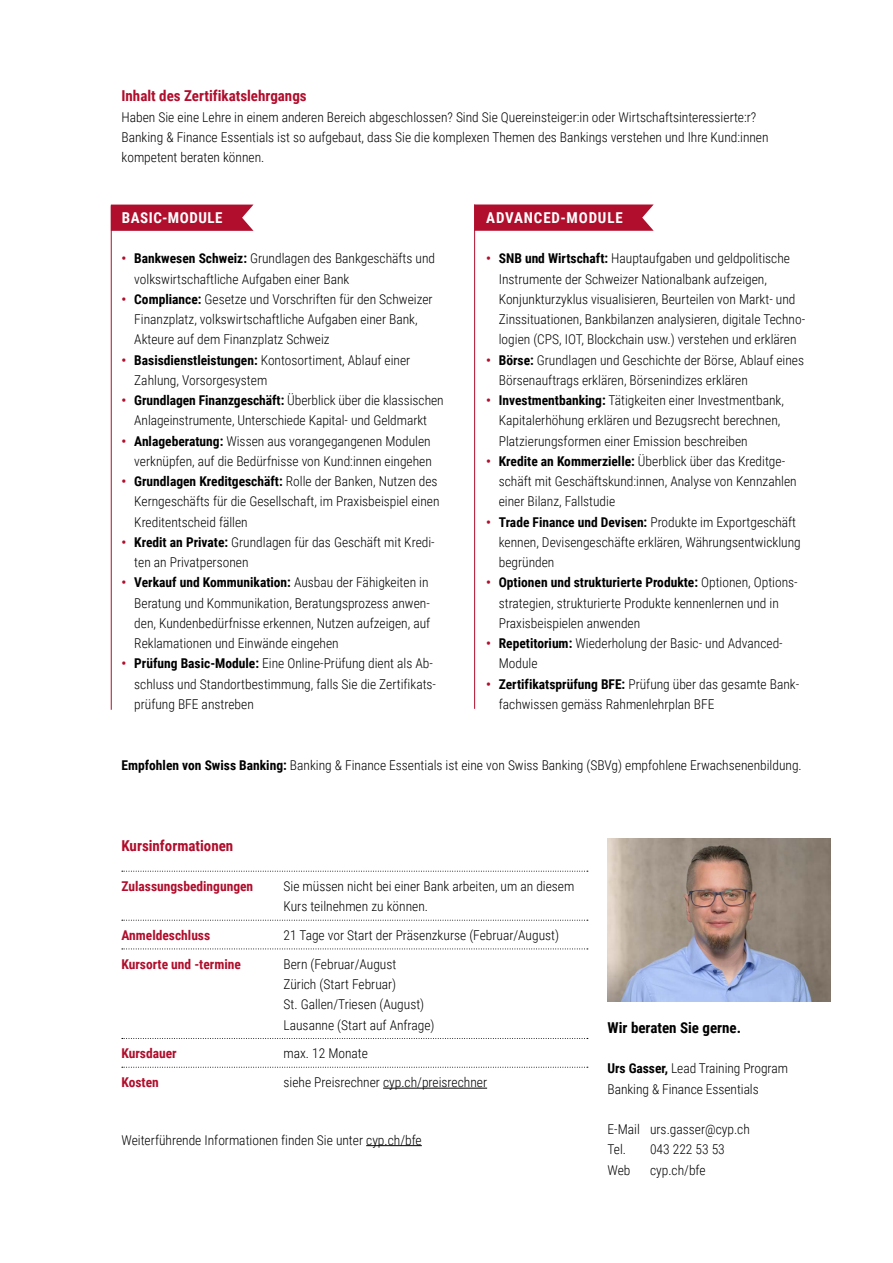
<style>
.page{position:relative;width:893px;height:1263px;background:#fff}
.page>*{position:absolute;margin:0;border:0;box-sizing:border-box;transform-origin:0 0}
.t1{font:700 15px "Roboto Condensed";color:#b00e2c}
.t2{font:700 15px "Roboto Condensed";letter-spacing:.045em;color:#fff}
.t3{font:700 15px "Roboto Condensed";color:#000}
.t4{font:300 13.5px/20.2px "Roboto Condensed";color:#000}
.t5{font:700 13.5px "Roboto Condensed";color:#b00e2c}
.s1{font-weight:700;color:#b00e2c}
.s2{font-weight:700}
</style>
<div class="page">
<svg style="left:122px;top:871px;width:466px;height:1px"></svg>
<svg style="left:122px;top:920px;width:466px;height:1px"></svg>
<svg style="left:122px;top:948px;width:466px;height:1px"></svg>
<svg style="left:122px;top:1038px;width:466px;height:1px"></svg>
<svg style="left:122px;top:1067px;width:466px;height:1px"></svg>
<hr style="left:383px;top:1088px;width:104px;height:1px;background:#000">
<hr style="left:366px;top:1145px;width:56px;height:1px;background:#000">
<svg style="left:112px;top:205px;width:142px;height:26px;background:#b31a36"></svg>
<hr style="left:111px;top:205px;width:1px;height:505px;background:#b00e2c">
<svg style="left:475px;top:204px;width:179px;height:27px;background:#b41c38"></svg>
<hr style="left:474px;top:204px;width:1px;height:505px;background:#b00e2c">
<img style="left:608px;top:838px;width:222px;height:163px">
<p class="t1" style="left:122px;top:85px;width:187px">Inhalt des Zertifikatslehrgangs</p>
<p class="t4" style="left:122px;top:106px;width:649px">Haben Sie eine Lehre in einem anderen Bereich abgeschlossen? Sind Sie Quereinsteiger:in oder Wirtschaftsinteressierte:r?<br>Banking &amp; Finance Essentials ist so aufgebaut, dass Sie die komplexen Themen des Bankings verstehen und Ihre Kund:innen kompetent beraten können.</p>
<p class="t2" style="left:122px;top:207px;width:102px">BASIC-MODULE</p>
<p class="t4" style="left:134px;top:248px;width:302px;text-indent:-13px"><span class="s1">•</span> <span class="s2">Bankwesen Schweiz:</span> Grundlagen des Bankgeschäfts und volkswirtschaftliche Aufgaben einer Bank</p>
<p class="t4" style="left:134px;top:288px;width:300px;text-indent:-13px"><span class="s1">•</span> <span class="s2">Compliance:</span> Gesetze und Vorschriften für den Schweizer<br>Finanzplatz, volkswirtschaftliche Aufgaben einer Bank,<br>Akteure auf dem Finanzplatz Schweiz</p>
<p class="t4" style="left:134px;top:349px;width:278px;text-indent:-13px"><span class="s1">•</span> <span class="s2">Basisdienstleistungen:</span> Kontosortiment, Ablauf einer<br>Zahlung, Vorsorgesystem</p>
<p class="t4" style="left:122px;top:390px;width:324px;text-align:center"><span class="s1">•</span> <span class="s2">Grundlagen Finanzgeschäft:</span> Überblick über die klassischen<br>Anlageinstrumente, Unterschiede Kapital- und Geldmarkt</p>
<p class="t4" style="left:122px;top:430px;width:312px;text-align:right"><span class="s1">•</span> <span class="s2">Anlageberatung:</span> Wissen aus vorangegangenen Modulen verknüpfen, auf die Bedürfnisse von Kund:innen eingehen</p>
<p class="t4" style="left:134px;top:471px;width:307px;text-indent:-13px"><span class="s1">•</span> <span class="s2">Grundlagen Kreditgeschäft:</span> Rolle der Banken, Nutzen des<br>Kerngeschäfts für die Gesellschaft, im Praxisbeispiel einen<br>Kreditentscheid fällen</p>
<p class="t4" style="left:134px;top:531px;width:302px;text-indent:-13px"><span class="s1">•</span> <span class="s2">Kredit an Private:</span> Grundlagen für das Geschäft mit Kredi&shy;ten an Privatpersonen</p>
<p class="t4" style="left:134px;top:572px;width:298px;text-indent:-13px"><span class="s1">•</span> <span class="s2">Verkauf und Kommunikation:</span> Ausbau der Fähigkeiten in Beratung und Kommunikation, Beratungsprozess anwen&shy;den, Kundenbedürfnisse erkennen, Nutzen aufzeigen, auf Reklamationen und Einwände eingehen</p>
<p class="t4" style="left:134px;top:653px;width:303px;text-indent:-13px"><span class="s1">•</span> <span class="s2">Prüfung Basic-Module:</span> Eine Online-Prüfung dient als Ab&shy;schluss und Standortbestimmung, falls Sie die Zertifikats&shy;prüfung BFE anstreben</p>
<p class="t2" style="left:486px;top:207px;width:138px">ADVANCED-MODULE</p>
<p class="t4" style="left:499px;top:248px;width:308px;text-indent:-13px"><span class="s1">•</span> <span class="s2">SNB und Wirtschaft:</span> Hauptaufgaben und geldpolitische Instrumente der Schweizer Nationalbank aufzeigen, Konjunkturzyklus visualisieren, Beurteilen von Markt- und Zinssituationen, Bankbilanzen analysieren, digitale Techno&shy;logien (CPS, IOT, Blockchain usw.) verstehen und erklären</p>
<p class="t4" style="left:499px;top:349px;width:307px;text-indent:-13px"><span class="s1">•</span> <span class="s2">Börse:</span> Grundlagen und Geschichte der Börse, Ablauf eines<br>Börsenauftrags erklären, Börsenindizes erklären</p>
<p class="t4" style="left:499px;top:390px;width:287px;text-indent:-13px"><span class="s1">•</span> <span class="s2">Investmentbanking:</span> Tätigkeiten einer Investmentbank,<br>Kapitalerhöhung erklären und Bezugsrecht berechnen,<br>Platzierungsformen einer Emission beschreiben</p>
<p class="t4" style="left:499px;top:450px;width:299px;text-indent:-13px"><span class="s1">•</span> <span class="s2">Kredite an Kommerzielle:</span> Überblick über das Kreditge&shy;schäft mit Geschäftskund:innen, Analyse von Kennzahlen einer Bilanz, Fallstudie</p>
<p class="t4" style="left:499px;top:511px;width:304px;text-indent:-13px"><span class="s1">•</span> <span class="s2">Trade Finance und Devisen:</span> Produkte im Exportgeschäft kennen, Devisengeschäfte erklären, Währungsentwicklung begründen</p>
<p class="t4" style="left:499px;top:572px;width:300px;text-indent:-13px"><span class="s1">•</span> <span class="s2">Optionen und strukturierte Produkte:</span> Optionen, Options&shy;strategien, strukturierte Produkte kennenlernen und in<br>Praxisbeispielen anwenden</p>
<p class="t4" style="left:499px;top:633px;width:285px;text-indent:-13px"><span class="s1">•</span> <span class="s2">Repetitorium:</span> Wiederholung der Basic- und Advanced-<br>Module</p>
<p class="t4" style="left:499px;top:673px;width:302px;text-indent:-13px"><span class="s1">•</span> <span class="s2">Zertifikatsprüfung BFE:</span> Prüfung über das gesamte Bank&shy;fachwissen gemäss Rahmenlehrplan BFE</p>
<p class="t4" style="left:122px;top:754px;width:682px"><span class="s2">Empfohlen von Swiss Banking:</span> Banking &amp; Finance Essentials ist eine von Swiss Banking (SBVg) empfohlene Erwachsenenbildung.</p>
<p class="t1" style="left:122px;top:835px;width:113px">Kursinformationen</p>
<p class="t5" style="left:122px;top:877px;width:133px">Zulassungsbedingungen</p>
<p class="t4" style="left:284px;top:876px;width:292px">Sie müssen nicht bei einer Bank arbeiten, um an diesem<br>Kurs teilnehmen zu können.</p>
<p class="t5" style="left:122px;top:926px;width:90px">Anmeldeschluss</p>
<p class="t4" style="left:284px;top:925px;width:277px">21 Tage vor Start der Präsenzkurse (Februar/August)</p>
<p class="t5" style="left:122px;top:955px;width:121px">Kursorte und -termine</p>
<p class="t4" style="left:284px;top:953px;width:153px">Bern (Februar/August<br>Zürich (Start Februar)<br>St. Gallen/Triesen (August)<br>Lausanne (Start auf Anfrage)</p>
<p class="t5" style="left:122px;top:1044px;width:57px">Kursdauer</p>
<p class="t4" style="left:284px;top:1043px;width:86px">max. 12 Monate</p>
<p class="t5" style="left:122px;top:1073px;width:39px">Kosten</p>
<p class="t4" style="left:284px;top:1072px;width:205px">siehe Preisrechner cyp.ch/preisrechner</p>
<p class="t4" style="left:122px;top:1129px;width:302px">Weiterführende Informationen finden Sie unter cyp.ch/bfe</p>
<p class="t3" style="left:608px;top:1017px;width:135px">Wir beraten Sie gerne.</p>
<p class="t4" style="left:608px;top:1058px;width:182px"><span class="s2">Urs Gasser,</span> Lead Training Program<br>Banking &amp; Finance Essentials</p>
<p class="t4" style="left:608px;top:1119px;width:144px">E-Mail urs.gasser@cyp.ch<br>Tel.</p>
<p class="t4" style="left:650px;top:1139px;width:76px">043 222 53 53</p>
<p class="t4" style="left:608px;top:1159px;width:24px">Web</p>
<p class="t4" style="left:650px;top:1159px;width:57px">cyp.ch/bfe</p>
</div>
